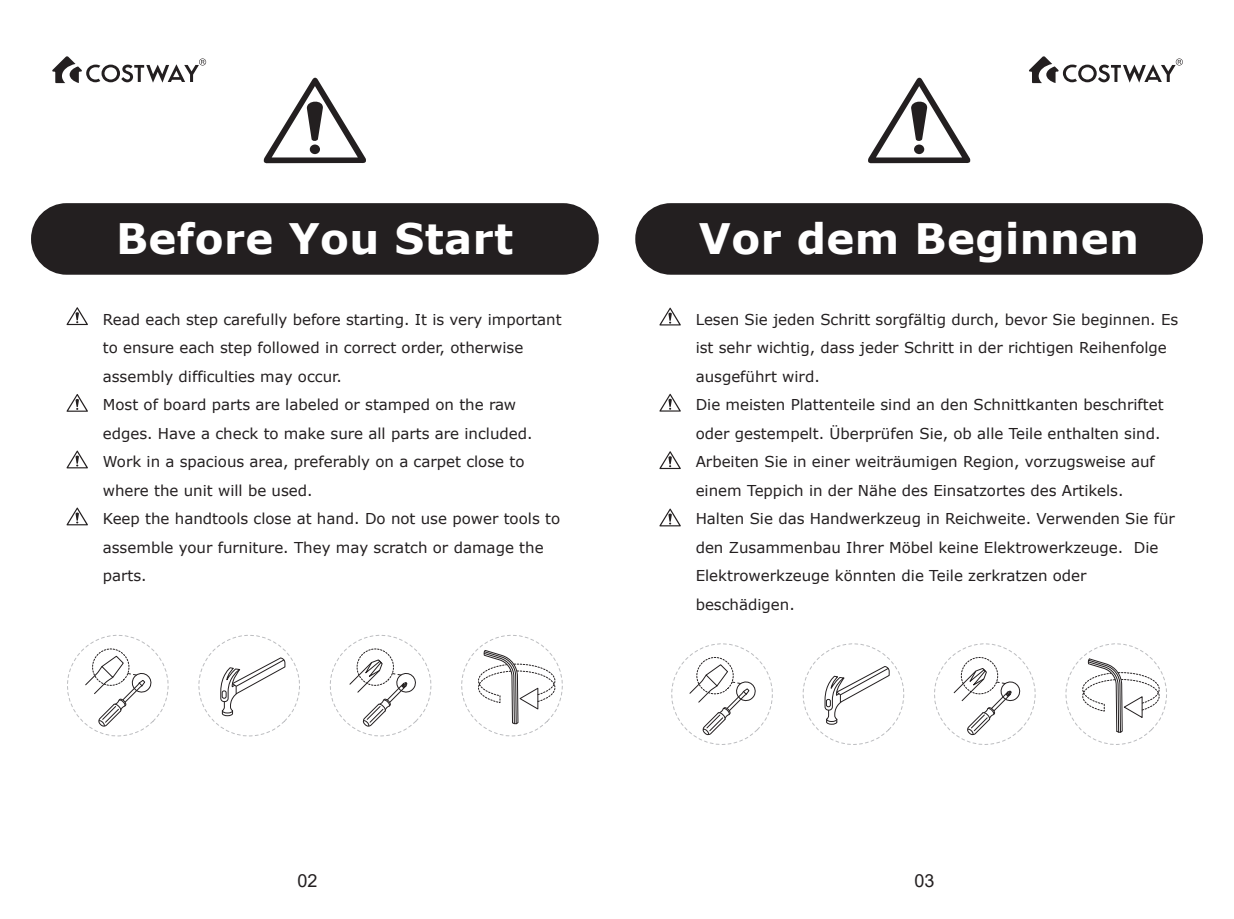
<style>
.page{position:relative;width:1234px;height:919px;background:#fff}
.page>*{position:absolute;margin:0;border:0;box-sizing:border-box;transform-origin:0 0}
.t1{font:700 42px "Verdana";letter-spacing:.01em;color:#fff}
.t2{font:18px "Arial";color:#231f20}
.t3{font:15px/28.5px "Verdana";color:#231f20}
</style>
<div class="page">
<svg style="left:263px;top:77px;width:103px;height:86px"></svg>
<div style="left:31px;top:203px;width:567px;height:72px;background:#231f20;border-radius:36px"></div>
<svg style="left:66px;top:307px;width:22px;height:18px"></svg>
<svg style="left:66px;top:394px;width:22px;height:18px"></svg>
<svg style="left:66px;top:450px;width:22px;height:18px"></svg>
<svg style="left:66px;top:507px;width:22px;height:18px"></svg>
<svg style="left:67px;top:634px;width:496px;height:103px"></svg>
<svg style="left:868px;top:77px;width:102px;height:86px"></svg>
<div style="left:635px;top:203px;width:567px;height:72px;background:#231f20;border-radius:36px"></div>
<svg style="left:659px;top:307px;width:21px;height:18px"></svg>
<svg style="left:659px;top:393px;width:21px;height:18px"></svg>
<svg style="left:659px;top:451px;width:21px;height:18px"></svg>
<svg style="left:659px;top:508px;width:21px;height:18px"></svg>
<svg style="left:671px;top:643px;width:496px;height:102px"></svg>
<svg style="left:52px;top:56px;width:154px;height:27px"></svg>
<svg style="left:1029px;top:56px;width:153px;height:27px"></svg>
<h1 class="t1" style="left:116px;top:209px;width:398px">Before You Start</h1>
<p class="t3" style="left:103px;top:304px;width:460px">Read each step carefully before starting. It is very important to ensure each step followed in correct order, otherwise assembly difficulties may occur.<br>Most of board parts are labeled or stamped on the raw edges. Have a check to make sure all parts are included.<br>Work in a spacious area, preferably on a carpet close to where the unit will be used.<br>Keep the handtools close at hand. Do not use power tools to assemble your furniture. They may scratch or damage the parts.</p>
<h1 class="t1" style="left:698px;top:209px;width:441px">Vor dem Beginnen</h1>
<p class="t3" style="left:695px;top:304px;width:484px">Lesen Sie jeden Schritt sorgfältig durch, bevor Sie beginnen. Es ist sehr wichtig, dass jeder Schritt in der richtigen Reihenfolge ausgeführt wird.<br>Die meisten Plattenteile sind an den Schnittkanten beschriftet oder gestempelt. Überprüfen Sie, ob alle Teile enthalten sind.<br>Arbeiten Sie in einer weiträumigen Region, vorzugsweise auf einem Teppich in der Nähe des Einsatzortes des Artikels.<br>Halten Sie das Handwerkzeug in Reichweite. Verwenden Sie für den Zusammenbau Ihrer Möbel keine Elektrowerkzeuge. Die Elektrowerkzeuge könnten die Teile zerkratzen oder beschädigen.</p>
<p class="t2" style="left:297px;top:867px;width:22px">02</p>
<p class="t2" style="left:914px;top:867px;width:22px">03</p>
</div>
